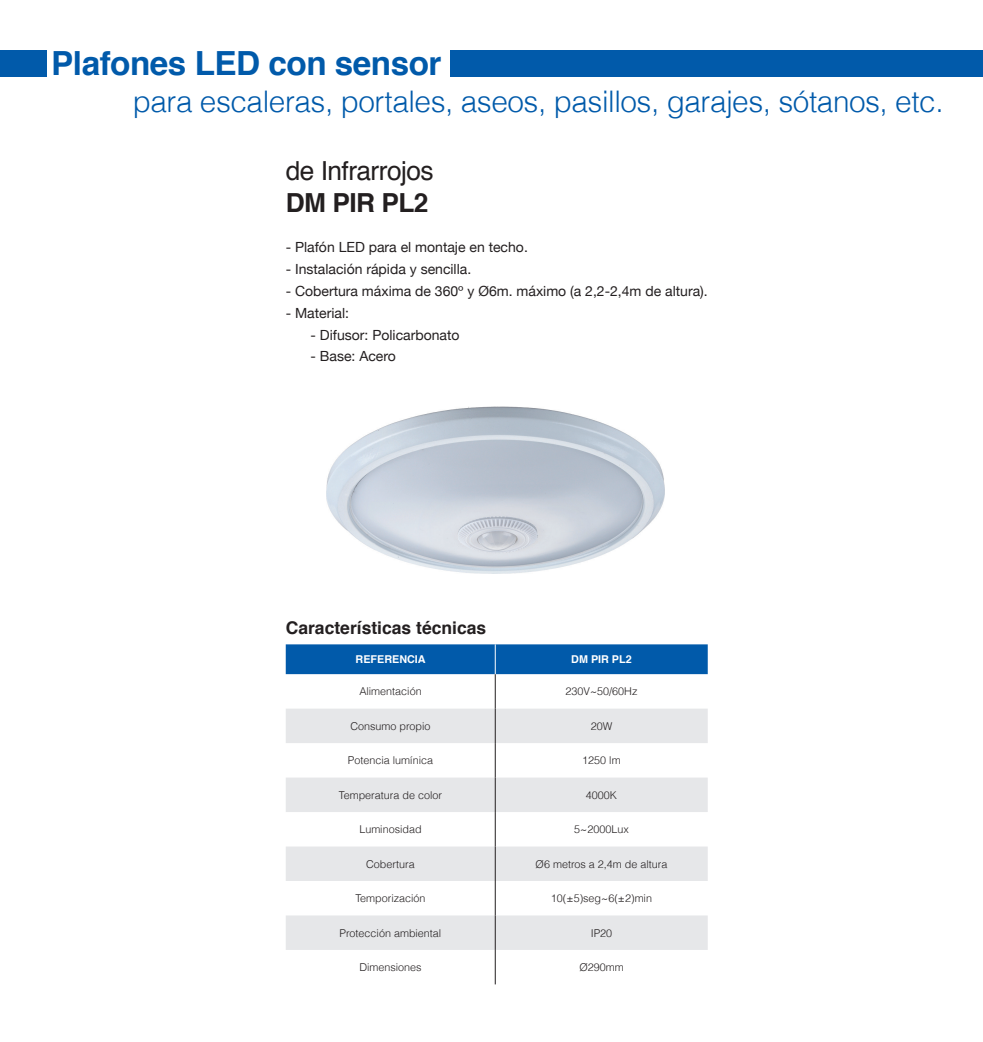
<style>
.page{position:relative;width:983px;height:1042px;background:#fff}
.page>*{position:absolute;margin:0;border:0;box-sizing:border-box;transform-origin:0 0}
.t1{font:700 33.25px "Helvetica";letter-spacing:-.015em;color:#015aaa}
.t2{font:300 29.75px "Helvetica";letter-spacing:-.015em;color:#015aaa}
.t3{font:26.25px "Helvetica";letter-spacing:-.02em;color:#231f20}
.t4{font:700 26.25px "Helvetica";letter-spacing:-.02em;color:#231f20}
.t5{font:700 17.5px "Helvetica";color:#231f20}
.t6{font:14px "Helvetica Neue";color:#231f20}
.t7{font:300 10.85px "Helvetica";color:#231f20}
.t8{font:700 10.85px "Helvetica";color:#fff}
</style>
<div class="page">
<img style="left:327px;top:406px;width:337px;height:167px">
<div style="left:286px;top:644px;width:421px;height:30px;background:#015aaa"></div>
<svg style="left:286px;top:708px;width:421px;height:242px;fill:#e6e7e9"></svg>
<hr style="left:495px;top:674px;width:1px;height:34px;background:#231f20">
<hr style="left:495px;top:708px;width:1px;height:35px;background:#231f20">
<hr style="left:495px;top:743px;width:1px;height:34px;background:#231f20">
<hr style="left:495px;top:777px;width:1px;height:35px;background:#231f20">
<hr style="left:495px;top:812px;width:1px;height:34px;background:#231f20">
<hr style="left:495px;top:846px;width:1px;height:35px;background:#231f20">
<hr style="left:495px;top:881px;width:1px;height:34px;background:#231f20">
<hr style="left:495px;top:915px;width:1px;height:35px;background:#231f20">
<hr style="left:495px;top:950px;width:1px;height:34px;background:#231f20">
<hr style="left:495px;top:644px;width:1px;height:30px;background:#fff">
<div style="left:0;top:50px;width:46px;height:27px;background:#015aaa"></div>
<div style="left:450px;top:50px;width:532px;height:27px;background:#015aaa"></div>
<h1 class="t1" style="left:51px;top:37px;width:391px">Plafones LED con sensor</h1>
<h2 class="t2" style="left:133px;top:77px;width:812px">para escaleras, portales, aseos, pasillos, garajes, sótanos, etc.</h2>
<h3 class="t3" style="left:286px;top:151px;width:149px">de Infrarrojos</h3>
<h3 class="t4" style="left:286px;top:181px;width:144px">DM PIR PL2</h3>
<p class="t6" style="left:286px;top:235px;width:243px">- Plafón LED para el montaje en techo.</p>
<p class="t6" style="left:286px;top:257px;width:187px">- Instalación rápida y sencilla.</p>
<p class="t6" style="left:286px;top:279px;width:423px">- Cobertura máxima de 360º y Ø6m. máximo (a 2,2-2,4m de altura).</p>
<p class="t6" style="left:286px;top:301px;width:65px">- Material:</p>
<p class="t6" style="left:310px;top:322px;width:150px">- Difusor: Policarbonato</p>
<p class="t6" style="left:310px;top:344px;width:87px">- Base: Acero</p>
<h3 class="t5" style="left:286px;top:614px;width:202px">Características técnicas</h3>
<p class="t8" style="left:355px;top:651px;width:72px">REFERENCIA</p>
<p class="t8" style="left:571px;top:651px;width:62px">DM PIR PL2</p>
<p class="t7" style="left:359px;top:683px;width:64px">Alimentación</p>
<p class="t7" style="left:565px;top:683px;width:73px">230V~50/60Hz</p>
<p class="t7" style="left:350px;top:717px;width:82px">Consumo propio</p>
<p class="t7" style="left:590px;top:717px;width:23px">20W</p>
<p class="t7" style="left:348px;top:751px;width:87px">Potencia lumínica</p>
<p class="t7" style="left:582px;top:751px;width:40px">1250 lm</p>
<p class="t7" style="left:339px;top:786px;width:105px">Temperatura de color</p>
<p class="t7" style="left:585px;top:786px;width:33px">4000K</p>
<p class="t7" style="left:359px;top:820px;width:64px">Luminosidad</p>
<p class="t7" style="left:574px;top:820px;width:56px">5~2000Lux</p>
<p class="t7" style="left:366px;top:855px;width:50px">Cobertura</p>
<p class="t7" style="left:535px;top:855px;width:133px">Ø6 metros a 2,4m de altura</p>
<p class="t7" style="left:355px;top:889px;width:72px">Temporización</p>
<p class="t7" style="left:551px;top:889px;width:103px">10(±5)seg~6(±2)min</p>
<p class="t7" style="left:339px;top:924px;width:103px">Protección ambiental</p>
<p class="t7" style="left:590px;top:924px;width:23px">IP20</p>
<p class="t7" style="left:359px;top:958px;width:64px">Dimensiones</p>
<p class="t7" style="left:579px;top:958px;width:46px">Ø290mm</p>
</div>
